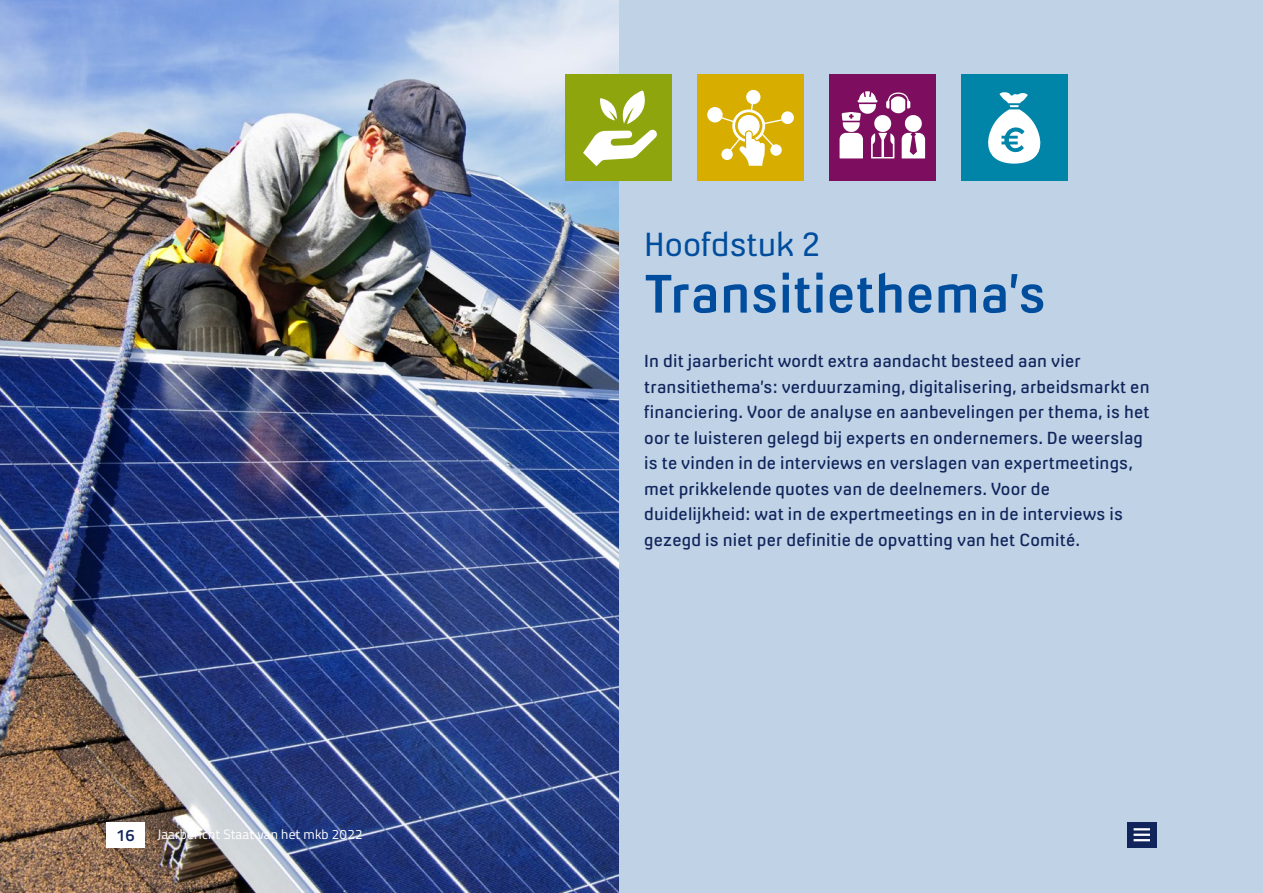
<style>
.page{position:relative;width:1263px;height:893px;background:#c0d3e6}
.page>*{position:absolute;margin:0;border:0;box-sizing:border-box;transform-origin:0 0}
.H2_Hoofdstuktitel_kl{font:51px "Milibus Sb";color:#004d9d}
.H2_Hoofdstuktitel_kl-2{font:31.5px "Milibus Lt";color:#004d9d}
.Intro_blauw{font:16.5px/25.5px "Milibus Rg";letter-spacing:.01em;color:#11255c}
.t1{font:600 16.5px "Titillium Web";color:#11255c}
.t2{font:13.5px "Titillium Web";letter-spacing:.01em;color:#fff}
</style>
<div class="page">
<img style="left:0;top:0;width:619px;height:893px">
<div style="left:566px;top:75px;width:106px;height:106px;background:#8ea50d"></div>
<svg style="left:583px;top:90px;width:74px;height:76px"></svg>
<div style="left:697px;top:75px;width:107px;height:106px;background:#d7ae00"></div>
<svg style="left:707px;top:90px;width:87px;height:76px"></svg>
<div style="left:829px;top:75px;width:106px;height:106px;background:#7c0d5f"></div>
<svg style="left:839px;top:91px;width:86px;height:67px"></svg>
<div style="left:961px;top:75px;width:106px;height:106px;background:#0085a8"></div>
<svg style="left:988px;top:92px;width:53px;height:72px"></svg>
<div style="left:106px;top:822px;width:39px;height:25px;background:#fff"></div>
<div style="left:1127px;top:822px;width:30px;height:25px;background:#11255c"></div>
<svg style="left:1133px;top:828px;width:17px;height:13px"></svg>
<p class="t1" style="left:116px;top:822px;width:20px">16</p>
<p class="t2" style="left:157px;top:825px;width:207px">Jaarbericht Staat van het mkb 2022</p>
<h2 class="H2_Hoofdstuktitel_kl-2" style="left:644px;top:225px;width:178px">Hoofdstuk 2</h2>
<h2 class="H2_Hoofdstuktitel_kl" style="left:644px;top:263px;width:403px">Transitiethema’s</h2>
<p class="Intro_blauw" style="left:644px;top:348px;width:507px">In dit jaarbericht wordt extra aandacht besteed aan vier transitiethema’s: verduurzaming, digitalisering, arbeidsmarkt en financiering. Voor de analyse en aanbevelingen per thema, is het oor te luisteren gelegd bij experts en ondernemers. De weerslag is te vinden in de interviews en verslagen van expertmeetings, met prikkelende quotes van de deelnemers. Voor de duidelijkheid: wat in de expertmeetings en in de interviews is gezegd is niet per definitie de opvatting van het Comité.</p>
</div>
